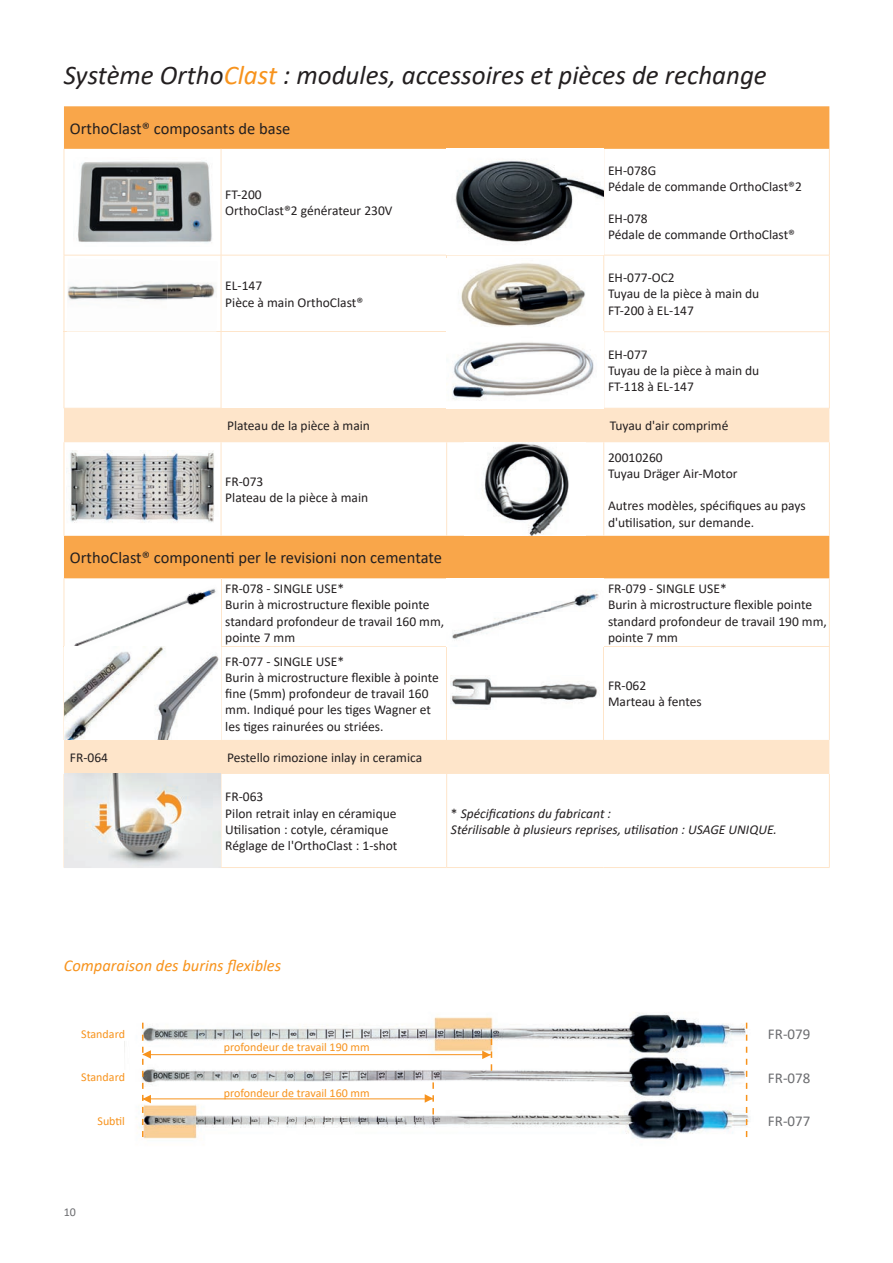
<style>
.page{position:relative;width:893px;height:1263px;background:#fff}
.page>*{position:absolute;margin:0;border:0;box-sizing:border-box;transform-origin:0 0}
.t1{font:italic 27px "Calibri";color:#231f20}
.t2{font:16.5px "Calibri";color:#231f20}
.t3{font:italic 16.5px "Calibri";color:#f7931d}
.t4{font:15px "Calibri";color:#6c6d70}
.t5{font:13.5px/16.2px "Calibri";color:#231f20}
.t6{font:italic 13.5px/16.2px "Calibri";color:#231f20}
.t7{font:12px "Calibri";color:#f7931d}
.t8{font:12px "Calibri";color:#6c6d70}
.s1{color:#f7931d}
.s2{font-style:normal}
</style>
<div class="page">
<img style="left:141px;top:1012px;width:608px;height:128px">
<svg style="left:746px;top:1023px;width:1px;height:114px"></svg>
<hr style="left:143px;top:1054px;width:348px;height:1px;background:#f7931d">
<hr style="left:143px;top:1098px;width:290px;height:1px;background:#f7931d">
<svg style="left:482px;top:1038px;width:10px;height:33px"></svg>
<svg style="left:425px;top:1082px;width:9px;height:32px"></svg>
<svg style="left:142px;top:1023px;width:9px;height:114px"></svg>
<svg style="left:64px;top:106px;width:765px;height:302px"></svg>
<svg style="left:64px;top:409px;width:765px;height:365px"></svg>
<hr style="left:221px;top:149px;width:1px;height:106px;background:#fee5ca">
<hr style="left:221px;top:255px;width:1px;height:76px;background:#fee5ca">
<hr style="left:221px;top:332px;width:1px;height:76px;background:#fee5ca">
<hr style="left:221px;top:442px;width:1px;height:94px;background:#fee5ca">
<hr style="left:221px;top:578px;width:1px;height:68px;background:#fee5ca">
<hr style="left:221px;top:646px;width:1px;height:94px;background:#fee5ca">
<hr style="left:221px;top:774px;width:1px;height:93px;background:#fee5ca">
<hr style="left:446px;top:149px;width:1px;height:106px;background:#fee5ca">
<hr style="left:603px;top:255px;width:1px;height:76px;background:#fee5ca">
<hr style="left:603px;top:332px;width:1px;height:76px;background:#fee5ca">
<hr style="left:446px;top:442px;width:1px;height:94px;background:#fee5ca">
<hr style="left:603px;top:442px;width:1px;height:94px;background:#fee5ca">
<hr style="left:446px;top:578px;width:1px;height:68px;background:#fee5ca">
<hr style="left:604px;top:578px;width:1px;height:68px;background:#fee5ca">
<hr style="left:446px;top:646px;width:1px;height:94px;background:#fee5ca">
<hr style="left:604px;top:646px;width:1px;height:94px;background:#fee5ca">
<hr style="left:446px;top:255px;width:1px;height:76px;background:#fee5ca">
<hr style="left:446px;top:332px;width:1px;height:76px;background:#fee5ca">
<hr style="left:64px;top:442px;width:1px;height:94px;background:#fee5ca">
<hr style="left:829px;top:442px;width:1px;height:94px;background:#fee5ca">
<hr style="left:64px;top:578px;width:1px;height:68px;background:#fee5ca">
<hr style="left:829px;top:578px;width:1px;height:68px;background:#fee5ca">
<hr style="left:829px;top:646px;width:1px;height:94px;background:#fee5ca">
<hr style="left:64px;top:255px;width:157px;height:1px;background:#fee5ca">
<hr style="left:64px;top:255px;width:1px;height:76px;background:#fee5ca">
<hr style="left:221px;top:255px;width:226px;height:1px;background:#fee5ca">
<hr style="left:447px;top:255px;width:157px;height:1px;background:#fee5ca">
<hr style="left:604px;top:255px;width:226px;height:1px;background:#fee5ca">
<hr style="left:829px;top:255px;width:1px;height:76px;background:#fee5ca">
<hr style="left:64px;top:332px;width:1px;height:76px;background:#fee5ca">
<hr style="left:829px;top:332px;width:1px;height:76px;background:#fee5ca">
<hr style="left:64px;top:149px;width:1px;height:106px;background:#fee5ca">
<hr style="left:829px;top:149px;width:1px;height:106px;background:#fee5ca">
<hr style="left:64px;top:867px;width:157px;height:1px;background:#fee5ca">
<hr style="left:221px;top:867px;width:226px;height:1px;background:#fee5ca">
<hr style="left:64px;top:331px;width:157px;height:1px;background:#fee5ca">
<hr style="left:221px;top:331px;width:226px;height:1px;background:#fee5ca">
<hr style="left:447px;top:331px;width:157px;height:1px;background:#fee5ca">
<hr style="left:604px;top:331px;width:226px;height:1px;background:#fee5ca">
<hr style="left:64px;top:408px;width:157px;height:1px;background:#fee5ca">
<hr style="left:221px;top:408px;width:226px;height:1px;background:#fee5ca">
<hr style="left:447px;top:408px;width:157px;height:1px;background:#fee5ca">
<hr style="left:604px;top:408px;width:226px;height:1px;background:#fee5ca">
<hr style="left:221px;top:646px;width:226px;height:1px;background:#fee5ca">
<hr style="left:447px;top:646px;width:157px;height:1px;background:#fee5ca">
<hr style="left:604px;top:646px;width:226px;height:1px;background:#fee5ca">
<hr style="left:446px;top:774px;width:1px;height:93px;background:#fee5ca">
<hr style="left:829px;top:774px;width:1px;height:93px;background:#fee5ca">
<hr style="left:447px;top:867px;width:157px;height:1px;background:#fee5ca">
<hr style="left:604px;top:867px;width:226px;height:1px;background:#fee5ca">
<img style="left:74px;top:157px;width:140px;height:90px">
<img style="left:447px;top:149px;width:157px;height:106px">
<img style="left:67px;top:259px;width:151px;height:39px">
<img style="left:67px;top:295px;width:100px;height:36px">
<img style="left:167px;top:297px;width:50px;height:34px">
<img style="left:447px;top:258px;width:152px;height:73px">
<img style="left:447px;top:332px;width:156px;height:76px">
<img style="left:67px;top:451px;width:151px;height:73px">
<img style="left:465px;top:442px;width:121px;height:93px">
<img style="left:69px;top:603px;width:102px;height:43px">
<img style="left:167px;top:584px;width:53px;height:30px">
<img style="left:447px;top:578px;width:157px;height:68px">
<img style="left:64px;top:646px;width:157px;height:94px">
<img style="left:451px;top:675px;width:149px;height:34px">
<img style="left:64px;top:774px;width:157px;height:93px">
<h1 class="t1" style="left:64px;top:56px;width:704px">Système Ortho<span class="s1">Clast</span> : modules, accessoires et pièces de rechange</h1>
<p class="t2" style="left:70px;top:117px;width:222px">OrthoClast® composants de base</p>
<p class="t5" style="left:225px;top:186px;width:169px">FT-200<br>OrthoClast®2 générateur 230V</p>
<p class="t5" style="left:608px;top:162px;width:195px">EH-078G<br>Pédale de commande OrthoClast®2</p>
<p class="t5" style="left:608px;top:210px;width:189px">EH-078<br>Pédale de commande OrthoClast®</p>
<p class="t5" style="left:225px;top:277px;width:139px">EL-147<br>Pièce à main OrthoClast®</p>
<p class="t5" style="left:608px;top:269px;width:153px">EH-077-OC2<br>Tuyau de la pièce à main du<br>FT-200 à EL-147</p>
<p class="t5" style="left:608px;top:346px;width:153px">EH-077<br>Tuyau de la pièce à main du<br>FT-118 à EL-147</p>
<p class="t5" style="left:227px;top:417px;width:144px">Plateau de la pièce à main</p>
<p class="t5" style="left:610px;top:417px;width:120px">Tuyau d'air comprimé</p>
<p class="t5" style="left:225px;top:473px;width:144px">FR-073<br>Plateau de la pièce à main</p>
<p class="t5" style="left:608px;top:449px;width:131px">20010260<br>Tuyau Dräger Air-Motor</p>
<p class="t5" style="left:608px;top:497px;width:199px">Autres modèles, spécifiques au pays d'utilisation, sur demande.</p>
<p class="t2" style="left:70px;top:546px;width:373px">OrthoClast® componenti per le revisioni non cementate</p>
<p class="t5" style="left:225px;top:580px;width:220px">FR-078 - SINGLE USE*<br>Burin à microstructure flexible pointe standard profondeur de travail 160 mm, pointe 7 mm</p>
<p class="t5" style="left:608px;top:580px;width:220px">FR-079 - SINGLE USE*<br>Burin à microstructure flexible pointe standard profondeur de travail 190 mm, pointe 7 mm</p>
<p class="t5" style="left:225px;top:653px;width:215px">FR-077 - SINGLE USE*<br>Burin à microstructure flexible à pointe fine (5mm) profondeur de travail 160 mm. Indiqué pour les tiges Wagner et les tiges rainurées ou striées.</p>
<p class="t5" style="left:608px;top:677px;width:95px">FR-062<br>Marteau à fentes</p>
<p class="t5" style="left:70px;top:749px;width:40px">FR-064</p>
<p class="t5" style="left:227px;top:749px;width:197px">Pestello rimozione inlay in ceramica</p>
<p class="t5" style="left:225px;top:788px;width:174px">FR-063<br>Pilon retrait inlay en céramique<br>Utilisation : cotyle, céramique<br>Réglage de l'OrthoClast : 1-shot</p>
<p class="t6" style="left:451px;top:804px;width:328px"><span class="s2">*</span> Spécifications du fabricant :<br>Stérilisable à plusieurs reprises, utilisation : USAGE UNIQUE.</p>
<p class="t3" style="left:64px;top:954px;width:219px">Comparaison des burins flexibles</p>
<p class="t7" style="left:81px;top:1025px;width:45px">Standard</p>
<p class="t7" style="left:81px;top:1069px;width:45px">Standard</p>
<p class="t7" style="left:97px;top:1112px;width:29px">Subtil</p>
<p class="t8" style="left:64px;top:1203px;width:14px">10</p>
<p class="t7" style="left:224px;top:1039px;width:147px">profondeur de travail 190 mm</p>
<p class="t7" style="left:224px;top:1084px;width:147px">profondeur de travail 160 mm</p>
<p class="t4" style="left:768px;top:1024px;width:44px">FR-079</p>
<p class="t4" style="left:768px;top:1067px;width:44px">FR-078</p>
<p class="t4" style="left:768px;top:1110px;width:44px">FR-077</p>
</div>
